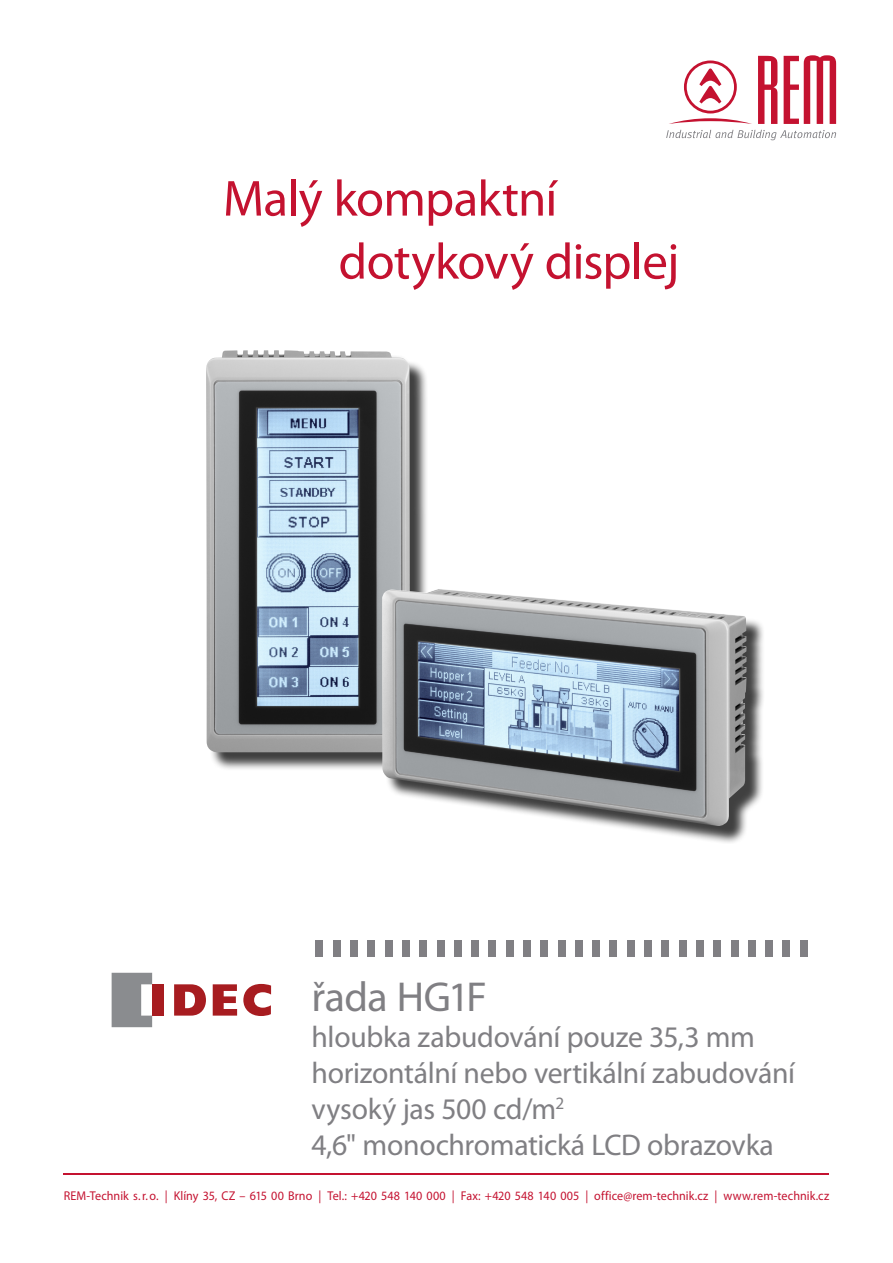
<style>
.page{position:relative;width:893px;height:1263px;background:#fff}
.page>*{position:absolute;margin:0;border:0;box-sizing:border-box;transform-origin:0 0}
.t1{font:51px/63px "Myriad Pro";letter-spacing:-.015em;color:#c41230}
.t2{font:42px "Myriad Pro";letter-spacing:-.015em;color:#807f83}
.t3{font:30px/36px "Myriad Pro";letter-spacing:-.01em;color:#807f83}
.t4{font:12.75px "Myriad Pro";letter-spacing:.005em;color:#c41230;scale:.95 1}
</style>
<div class="page">
<svg style="left:666px;top:130px;width:170px;height:10px"></svg>
<svg style="left:758px;top:56px;width:19px;height:68px"></svg>
<svg style="left:784px;top:55px;width:52px;height:69px"></svg>
<svg style="left:669px;top:61px;width:83px;height:63px"></svg>
<svg style="left:112px;top:973px;width:40px;height:54px;background:#9c9da0"></svg>
<svg style="left:174px;top:984px;width:32px;height:31px"></svg>
<svg style="left:213px;top:984px;width:24px;height:31px"></svg>
<div style="left:152px;top:984px;width:12px;height:31px;background:#a71c20"></div>
<svg style="left:243px;top:984px;width:28px;height:32px"></svg>
<div style="left:316px;top:940px;width:7px;height:16px;background:#807f83"></div>
<div style="left:333px;top:940px;width:7px;height:16px;background:#807f83"></div>
<div style="left:350px;top:940px;width:8px;height:16px;background:#807f83"></div>
<div style="left:368px;top:940px;width:7px;height:16px;background:#807f83"></div>
<div style="left:385px;top:940px;width:7px;height:16px;background:#807f83"></div>
<div style="left:402px;top:940px;width:8px;height:16px;background:#807f83"></div>
<div style="left:419px;top:940px;width:8px;height:16px;background:#807f83"></div>
<div style="left:437px;top:940px;width:7px;height:16px;background:#807f83"></div>
<div style="left:454px;top:940px;width:7px;height:16px;background:#807f83"></div>
<div style="left:471px;top:940px;width:8px;height:16px;background:#807f83"></div>
<div style="left:489px;top:940px;width:7px;height:16px;background:#807f83"></div>
<div style="left:506px;top:940px;width:7px;height:16px;background:#807f83"></div>
<div style="left:523px;top:940px;width:8px;height:16px;background:#807f83"></div>
<div style="left:541px;top:940px;width:7px;height:16px;background:#807f83"></div>
<div style="left:558px;top:940px;width:7px;height:16px;background:#807f83"></div>
<div style="left:575px;top:940px;width:8px;height:16px;background:#807f83"></div>
<div style="left:592px;top:940px;width:8px;height:16px;background:#807f83"></div>
<div style="left:610px;top:940px;width:7px;height:16px;background:#807f83"></div>
<div style="left:627px;top:940px;width:7px;height:16px;background:#807f83"></div>
<div style="left:644px;top:940px;width:8px;height:16px;background:#807f83"></div>
<div style="left:662px;top:940px;width:7px;height:16px;background:#807f83"></div>
<div style="left:679px;top:940px;width:7px;height:16px;background:#807f83"></div>
<div style="left:696px;top:940px;width:8px;height:16px;background:#807f83"></div>
<div style="left:713px;top:940px;width:8px;height:16px;background:#807f83"></div>
<div style="left:731px;top:940px;width:7px;height:16px;background:#807f83"></div>
<div style="left:748px;top:940px;width:7px;height:16px;background:#807f83"></div>
<div style="left:765px;top:940px;width:8px;height:16px;background:#807f83"></div>
<div style="left:783px;top:940px;width:7px;height:16px;background:#807f83"></div>
<div style="left:800px;top:940px;width:7px;height:16px;background:#807f83"></div>
<div style="left:208px;top:353px;width:221px;height:418px;background:#000;opacity:.75"></div>
<img style="left:206px;top:350px;width:204px;height:402px">
<div style="left:384px;top:591px;width:381px;height:253px;background:#000;opacity:.75"></div>
<img style="left:382px;top:589px;width:364px;height:237px">
<hr style="left:64px;top:1174px;width:765px;height:1px;background:#c41230">
<h1 class="t1" style="left:338px;top:166px;width:342px;text-indent:-116px">Malý kompaktní dotykový displej</h1>
<h2 class="t2" style="left:311px;top:971px;width:177px">řada HG1F</h2>
<h3 class="t3" style="left:311px;top:1019px;width:485px">hloubka zabudování pouze 35,3 mm horizontální nebo vertikální zabudování vysoký jas 500 cd/m<sup>2<br></sup>4,6" monochromatická LCD obrazovka</h3>
<p class="t4" style="left:64px;top:1188px;width:807px">REM-Technik s.r.o. | Klíny 35, CZ – 615 00 Brno | Tel.: +420 548 140 000 | Fax: +420 548 140 005 | office@rem-technik.cz | www.rem-technik.cz</p>
</div>
